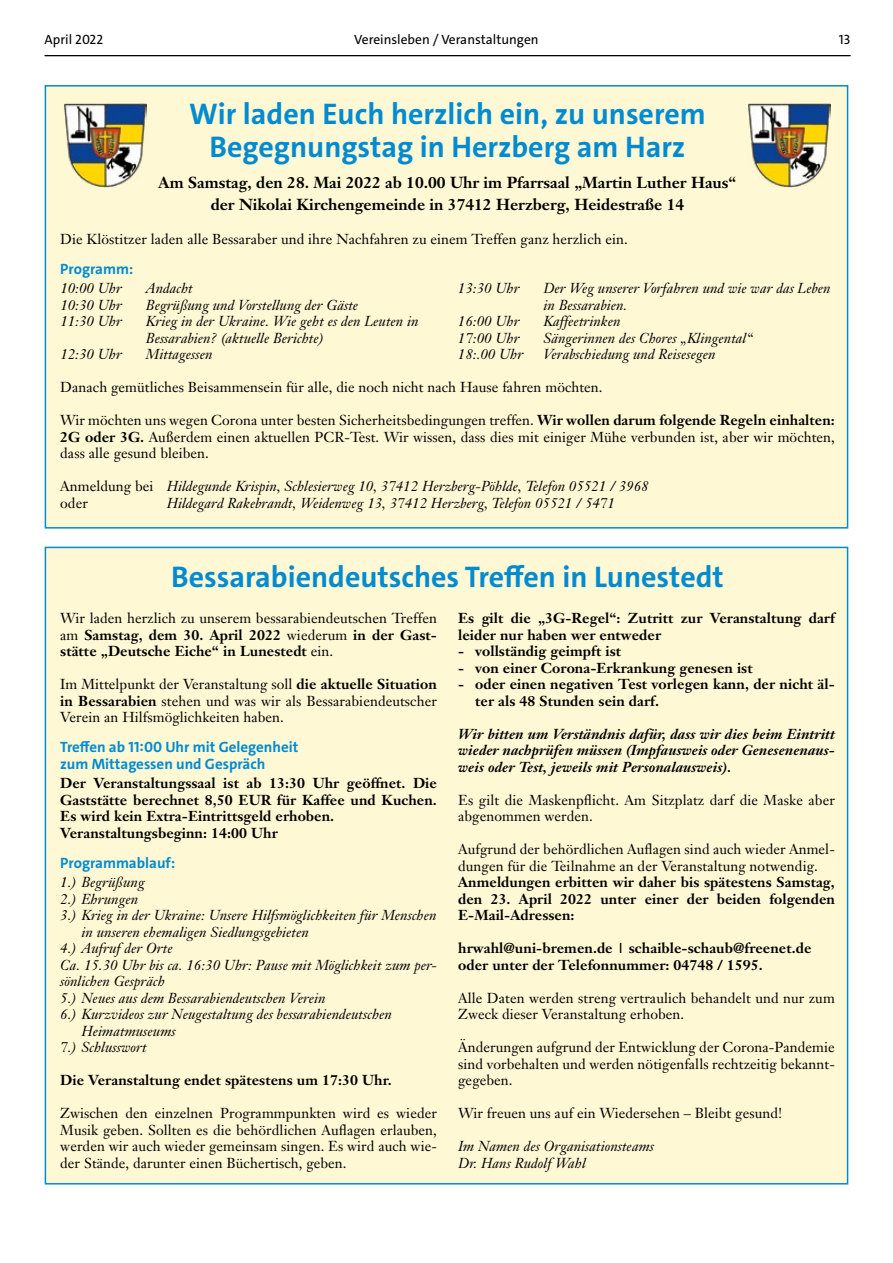
<style>
.page{position:relative;width:893px;height:1263px;background:#fff}
.page>*{position:absolute;margin:0;border:0;box-sizing:border-box;transform-origin:0 0}
.t1{font:700 30px/33px "The Sans";color:#008bd1;text-align:center}
.t2{font:700 15.75px/22.5px "Janson Text";color:#000;text-align:center}
.t3{font:700 15px/16.5px "The Sans";color:#008bd1}
.t4{font:14.25px/16.5px "Janson Text";letter-spacing:.005em;color:#000;text-align:justify}
.t5{font:italic 14.25px/16.5px "Janson Text";letter-spacing:.005em;color:#000}
.t6{font:700 14.25px/16.5px "Janson Text";letter-spacing:.005em;color:#000}
.t7{font:italic 700 14.25px/16.5px "Janson Text";letter-spacing:.005em;color:#000;text-align:justify}
.t8{font:13.5px "The Sans";color:#000}
.s1{font-weight:700}
.s2{font-style:normal}
</style>
<div class="page">
<div style="left:45px;top:85px;width:803px;height:444px;background:#fff8d5;border:2px solid #008bd1"></div>
<div style="left:45px;top:547px;width:803px;height:637px;background:#fff8d5;border:2px solid #008bd1"></div>
<hr style="left:45px;top:55px;width:805px;height:1px;background:#000">
<img style="left:748px;top:104px;width:83px;height:83px">
<img style="left:64px;top:104px;width:83px;height:83px">
<p class="t8" style="left:354px;top:31px;width:186px">Vereinsleben / Veranstaltungen</p>
<p class="t8" style="left:45px;top:31px;width:60px">April 2022</p>
<p class="t8" style="left:839px;top:31px;width:13px">13</p>
<h1 class="t1" style="left:189px;top:97px;width:518px">Wir laden Euch herzlich ein, zu unserem<br>Begegnungstag in Herzberg am Harz</h1>
<p class="t2" style="left:159px;top:171px;width:579px">Am Samstag, den 28. Mai 2022 ab 10.00 Uhr im Pfarrsaal „Martin Luther Haus“ der Nikolai Kirchengemeinde in 37412 Herzberg, Heidestraße 14</p>
<p class="t4" style="left:60px;top:230px;width:569px">Die Klöstitzer laden alle Bessaraber und ihre Nachfahren zu einem Treffen ganz herzlich ein.</p>
<p class="t3" style="left:60px;top:261px;width:75px">Programm:</p>
<p class="t5" style="left:60px;top:280px;width:63px">10:00 Uhr</p>
<p class="t5" style="left:146px;top:280px;width:48px">Andacht</p>
<p class="t5" style="left:60px;top:297px;width:63px">10:30 Uhr</p>
<p class="t5" style="left:146px;top:297px;width:214px">Begrüßung und Vorstellung der Gäste</p>
<p class="t5" style="left:60px;top:313px;width:63px">11:30 Uhr</p>
<p class="t5" style="left:146px;top:313px;width:274px">Krieg in der Ukraine. Wie geht es den Leuten in<br>Bessarabien? (aktuelle Berichte)</p>
<p class="t5" style="left:60px;top:346px;width:63px">12:30 Uhr</p>
<p class="t5" style="left:146px;top:346px;width:68px">Mittagessen</p>
<p class="t5" style="left:458px;top:280px;width:63px">13:30 Uhr</p>
<p class="t5" style="left:543px;top:280px;width:289px">Der Weg unserer Vorfahren und wie war das Leben in Bessarabien.</p>
<p class="t5" style="left:458px;top:313px;width:63px">16:00 Uhr</p>
<p class="t5" style="left:543px;top:313px;width:79px">Kaffeetrinken</p>
<p class="t5" style="left:458px;top:330px;width:63px">17:00 Uhr</p>
<p class="t5" style="left:543px;top:330px;width:211px">Sängerinnen des Chores „Klingental“</p>
<p class="t5" style="left:458px;top:346px;width:67px">18:.00 Uhr</p>
<p class="t5" style="left:543px;top:346px;width:174px">Verabschiedung und Reisesegen</p>
<p class="t4" style="left:60px;top:379px;width:544px">Danach gemütliches Beisammensein für alle, die noch nicht nach Hause fahren möchten.</p>
<p class="t4" style="left:60px;top:412px;width:776px">Wir möchten uns wegen Corona unter besten Sicherheitsbedingungen treffen. <span class="s1">Wir wollen darum folgende Regeln einhalten:<br>2G oder 3G.</span> Außerdem einen aktuellen PCR-Test. Wir wissen, dass dies mit einiger Mühe verbunden ist, aber wir möchten, dass alle gesund bleiben.</p>
<p class="t5" style="left:60px;top:478px;width:590px"><span class="s2">Anmeldung bei</span> Hildegunde Krispin, Schlesierweg 10, 37412 Herzberg-Pöhlde, Telefon 05521 / 3968 <span class="s2">oder</span></p>
<p class="t5" style="left:167px;top:495px;width:450px">Hildegard Rakebrandt, Weidenweg 13, 37412 Herzberg, Telefon 05521 / 5471</p>
<h1 class="t1" style="left:171px;top:561px;width:554px">Bessarabiendeutsches Treffen in Lunestedt</h1>
<p class="t4" style="left:60px;top:610px;width:378px">Wir laden herzlich zu unserem bessarabiendeutschen Treffen am <span class="s1">Samstag, dem 30. April 2022</span> wiederum <span class="s1">in der Gast&shy;stätte „Deutsche Eiche“ in Lunestedt</span> ein.</p>
<p class="t4" style="left:60px;top:676px;width:378px">Im Mittelpunkt der Veranstaltung soll <span class="s1">die aktuelle Situation in Bessarabien</span> stehen und was wir als Bessarabiendeutscher Verein an Hilfsmöglichkeiten haben.</p>
<p class="t3" style="left:60px;top:739px;width:240px">Treffen ab 11:00 Uhr mit Gelegenheit zum Mittagessen und Gespräch</p>
<p class="t6" style="left:60px;top:775px;width:378px">Der Veranstaltungssaal ist ab 13:30 Uhr geöffnet. Die Gaststätte berechnet 8,50 EUR für Kaffee und Kuchen.<br>Es wird kein Extra-Eintrittsgeld erhoben.<br>Veranstaltungsbeginn: 14:00 Uhr</p>
<p class="t3" style="left:60px;top:854px;width:116px">Programmablauf:</p>
<p class="t5" style="left:60px;top:874px;width:86px">1.) Begrüßung</p>
<p class="t5" style="left:60px;top:891px;width:79px">2.) Ehrungen</p>
<p class="t5" style="left:60px;top:907px;width:378px">3.) Krieg in der Ukraine: Unsere Hilfsmöglichkeiten für Menschen</p>
<p class="t5" style="left:81px;top:924px;width:229px">in unseren ehemaligen Siedlungsgebieten</p>
<p class="t5" style="left:60px;top:940px;width:114px">4.) Aufruf der Orte</p>
<p class="t5" style="left:60px;top:957px;width:378px">Ca. 15.30 Uhr bis ca. 16:30 Uhr: Pause mit Möglichkeit zum per-</p>
<p class="t5" style="left:60px;top:973px;width:106px">sönlichen Gespräch</p>
<p class="t5" style="left:60px;top:990px;width:267px">5.) Neues aus dem Bessarabiendeutschen Verein</p>
<p class="t5" style="left:60px;top:1006px;width:333px">6.) Kurzvideos zur Neugestaltung des bessarabiendeutschen</p>
<p class="t5" style="left:81px;top:1023px;width:96px">Heimatmuseums</p>
<p class="t5" style="left:60px;top:1039px;width:88px">7.) Schlusswort</p>
<p class="t6" style="left:60px;top:1072px;width:333px">Die Veranstaltung endet spätestens um 17:30 Uhr.</p>
<p class="t4" style="left:60px;top:1105px;width:378px">Zwischen den einzelnen Programmpunkten wird es wieder Musik geben. Sollten es die behördlichen Auflagen erlauben, werden wir auch wieder gemeinsam singen. Es wird auch wie&shy;der Stände, darunter einen Büchertisch, geben.</p>
<p class="t6" style="left:458px;top:610px;width:378px">Es gilt die „3G-Regel“: Zutritt zur Veranstaltung darf leider nur haben wer entweder</p>
<p class="t6" style="left:458px;top:643px;width:164px">- vollständig geimpft ist</p>
<p class="t6" style="left:458px;top:659px;width:296px">- von einer Corona-Erkrankung genesen ist</p>
<p class="t6" style="left:475px;top:676px;width:361px;text-indent:-17px">- oder einen negativen Test vorlegen kann, der nicht äl&shy;ter als 48 Stunden sein darf.</p>
<p class="t7" style="left:458px;top:725px;width:378px">Wir bitten um Verständnis dafür, dass wir dies beim Eintritt wieder nachprüfen müssen (Impfausweis oder Genesenenaus&shy;weis oder Test, jeweils mit Personalausweis).</p>
<p class="t4" style="left:458px;top:791px;width:378px">Es gilt die Maskenpflicht. Am Sitzplatz darf die Maske aber abgenommen werden.</p>
<p class="t4" style="left:458px;top:841px;width:378px">Aufgrund der behördlichen Auflagen sind auch wieder Anmel&shy;dungen für die Teilnahme an der Veranstaltung notwendig.</p>
<p class="t6" style="left:458px;top:874px;width:378px;text-align:justify">Anmeldungen erbitten wir daher bis spätestens Samstag, den 23. April 2022 unter einer der beiden folgenden E-Mail-Adressen:</p>
<p class="t6" style="left:458px;top:940px;width:355px">hrwahl@uni-bremen.de | schaible-schaub@freenet.de oder unter der Telefonnummer: 04748 / 1595.</p>
<p class="t4" style="left:458px;top:989px;width:378px">Alle Daten werden streng vertraulich behandelt und nur zum<br>Zweck dieser Veranstaltung erhoben.</p>
<p class="t4" style="left:458px;top:1039px;width:378px">Änderungen aufgrund der Entwicklung der Corona-Pandemie sind vorbehalten und werden nötigenfalls rechtzeitig bekannt&shy;gegeben.</p>
<p class="t4" style="left:458px;top:1105px;width:326px">Wir freuen uns auf ein Wiedersehen – Bleibt gesund!</p>
<p class="t5" style="left:458px;top:1138px;width:197px">Im Namen des Organisationsteams<br>Dr. Hans Rudolf Wahl</p>
</div>
